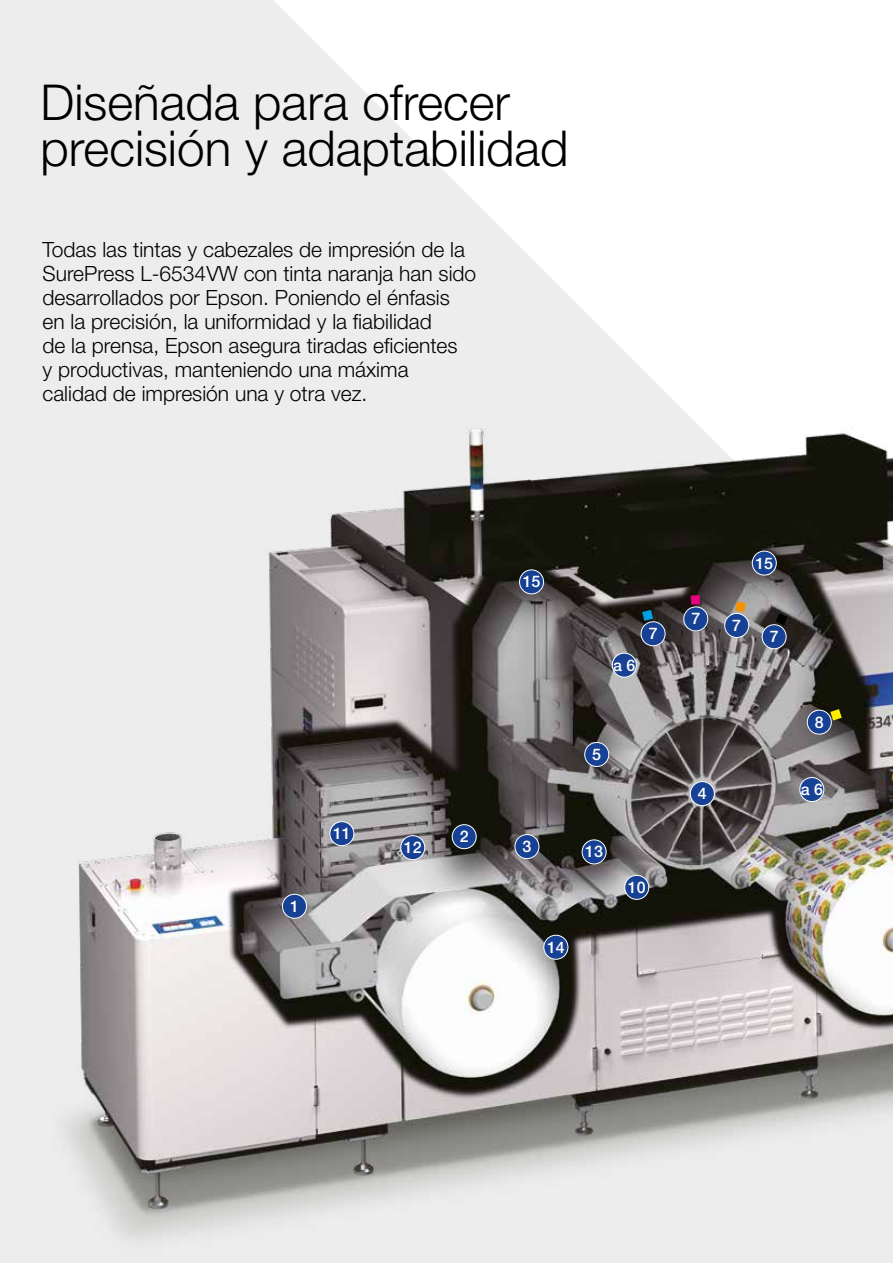
<style>
.page{position:relative;width:893px;height:1263px;background:#fff}
.page>*{position:absolute;margin:0;border:0;box-sizing:border-box;transform-origin:0 0}
.t1{font:300 49.5px/46.5px "Helvetica Neue LT Pro";color:#000}
.t2{font:300 21px/24px "Helvetica Neue LT Pro";color:#000}
.t3{font:500 16.05px "Helvetica Neue LT Pro";color:#fff}
</style>
<div class="page">
<svg style="left:0;top:0;width:579px;height:306px;fill:#ededed"></svg>
<img style="left:0;top:306px;width:893px;height:957px">
<svg style="left:830px;top:709px;width:12px;height:11px"></svg>
<svg style="left:776px;top:613px;width:11px;height:12px"></svg>
<svg style="left:735px;top:602px;width:11px;height:10px"></svg>
<div style="left:691px;top:595px;width:9px;height:9px;background:#e6007d"></div>
<svg style="left:642px;top:610px;width:11px;height:11px"></svg>
<div style="left:519px;top:570px;width:25px;height:24px;background:#164194;border-radius:50%"></div>
<div style="left:519px;top:569px;width:25px;height:25px;border:1px solid #fff;border-radius:50%"></div>
<div style="left:625px;top:875px;width:24px;height:24px;background:#164194;border-radius:50%"></div>
<div style="left:624px;top:875px;width:25px;height:25px;border:1px solid #fff;border-radius:50%"></div>
<div style="left:330px;top:822px;width:24px;height:24px;background:#164194;border-radius:50%"></div>
<div style="left:329px;top:821px;width:25px;height:25px;border:1px solid #fff;border-radius:50%"></div>
<div style="left:401px;top:836px;width:24px;height:24px;background:#164194;border-radius:50%"></div>
<div style="left:400px;top:835px;width:25px;height:25px;border:1px solid #fff;border-radius:50%"></div>
<div style="left:452px;top:825px;width:24px;height:24px;background:#164194;border-radius:50%"></div>
<div style="left:452px;top:824px;width:25px;height:25px;border:1px solid #fff;border-radius:50%"></div>
<div style="left:515px;top:834px;width:24px;height:25px;background:#164194;border-radius:50%"></div>
<div style="left:514px;top:834px;width:25px;height:25px;border:1px solid #fff;border-radius:50%"></div>
<div style="left:582px;top:840px;width:24px;height:24px;background:#164194;border-radius:50%"></div>
<div style="left:582px;top:839px;width:24px;height:25px;border:1px solid #fff;border-radius:50%"></div>
<div style="left:690px;top:782px;width:24px;height:24px;background:#164194;border-radius:50%"></div>
<div style="left:690px;top:781px;width:25px;height:25px;border:1px solid #fff;border-radius:50%"></div>
<div style="left:585px;top:742px;width:24px;height:24px;background:#164194;border-radius:50%"></div>
<div style="left:584px;top:742px;width:25px;height:25px;border:1px solid #fff;border-radius:50%"></div>
<div style="left:612px;top:653px;width:24px;height:24px;background:#164194;border-radius:50%"></div>
<div style="left:612px;top:653px;width:25px;height:24px;border:1px solid #fff;border-radius:50%"></div>
<div style="left:641px;top:622px;width:24px;height:24px;background:#164194;border-radius:50%"></div>
<div style="left:641px;top:621px;width:24px;height:25px;border:1px solid #fff;border-radius:50%"></div>
<div style="left:684px;top:607px;width:24px;height:24px;background:#164194;border-radius:50%"></div>
<div style="left:683px;top:606px;width:25px;height:25px;border:1px solid #fff;border-radius:50%"></div>
<div style="left:725px;top:613px;width:24px;height:24px;background:#164194;border-radius:50%"></div>
<div style="left:724px;top:613px;width:25px;height:25px;border:1px solid #fff;border-radius:50%"></div>
<div style="left:762px;top:625px;width:24px;height:24px;background:#164194;border-radius:50%"></div>
<div style="left:762px;top:624px;width:24px;height:25px;border:1px solid #fff;border-radius:50%"></div>
<div style="left:807px;top:710px;width:24px;height:24px;background:#164194;border-radius:50%"></div>
<div style="left:807px;top:710px;width:25px;height:24px;border:1px solid #fff;border-radius:50%"></div>
<div style="left:800px;top:777px;width:24px;height:24px;background:#164194;border-radius:50%"></div>
<div style="left:799px;top:777px;width:25px;height:25px;border:1px solid #fff;border-radius:50%"></div>
<div style="left:544px;top:935px;width:24px;height:24px;background:#164194;border-radius:50%"></div>
<div style="left:543px;top:935px;width:25px;height:25px;border:1px solid #fff;border-radius:50%"></div>
<div style="left:282px;top:894px;width:24px;height:24px;background:#164194;border-radius:50%"></div>
<div style="left:282px;top:894px;width:25px;height:25px;border:1px solid #fff;border-radius:50%"></div>
<div style="left:752px;top:551px;width:24px;height:24px;background:#164194;border-radius:50%"></div>
<div style="left:752px;top:551px;width:25px;height:24px;border:1px solid #fff;border-radius:50%"></div>
<h1 class="t1" style="left:41px;top:78px;width:530px">Diseñada para ofrecer precisión y adaptabilidad</h1>
<p class="t2" style="left:43px;top:237px;width:435px">Todas las tintas y cabezales de impresión de la SurePress L-6534VW con tinta naranja han sido desarrollados por Epson. Poniendo el énfasis en la precisión, la uniformidad y la fiabilidad<br>de la prensa, Epson asegura tiradas eficientes<br>y productivas, manteniendo una máxima calidad de impresión una y otra vez.</p>
<p class="t3" style="left:290px;top:896px;width:10px">1</p>
<p class="t3" style="left:333px;top:824px;width:19px">11</p>
<p class="t3" style="left:404px;top:838px;width:19px">12</p>
<p class="t3" style="left:460px;top:827px;width:10px">2</p>
<p class="t3" style="left:523px;top:572px;width:19px">15</p>
<p class="t3" style="left:613px;top:655px;width:24px">a 6</p>
<p class="t3" style="left:649px;top:624px;width:10px">7</p>
<p class="t3" style="left:592px;top:745px;width:10px">5</p>
<p class="t3" style="left:522px;top:837px;width:10px">3</p>
<p class="t3" style="left:585px;top:842px;width:19px">13</p>
<p class="t3" style="left:547px;top:937px;width:19px">14</p>
<p class="t3" style="left:628px;top:877px;width:19px">10</p>
<p class="t3" style="left:691px;top:609px;width:10px">7</p>
<p class="t3" style="left:755px;top:553px;width:19px">15</p>
<p class="t3" style="left:732px;top:616px;width:10px">7</p>
<p class="t3" style="left:770px;top:627px;width:10px">7</p>
<p class="t3" style="left:698px;top:784px;width:10px">4</p>
<p class="t3" style="left:815px;top:712px;width:10px">8</p>
<p class="t3" style="left:801px;top:780px;width:24px">a 6</p>
</div>
